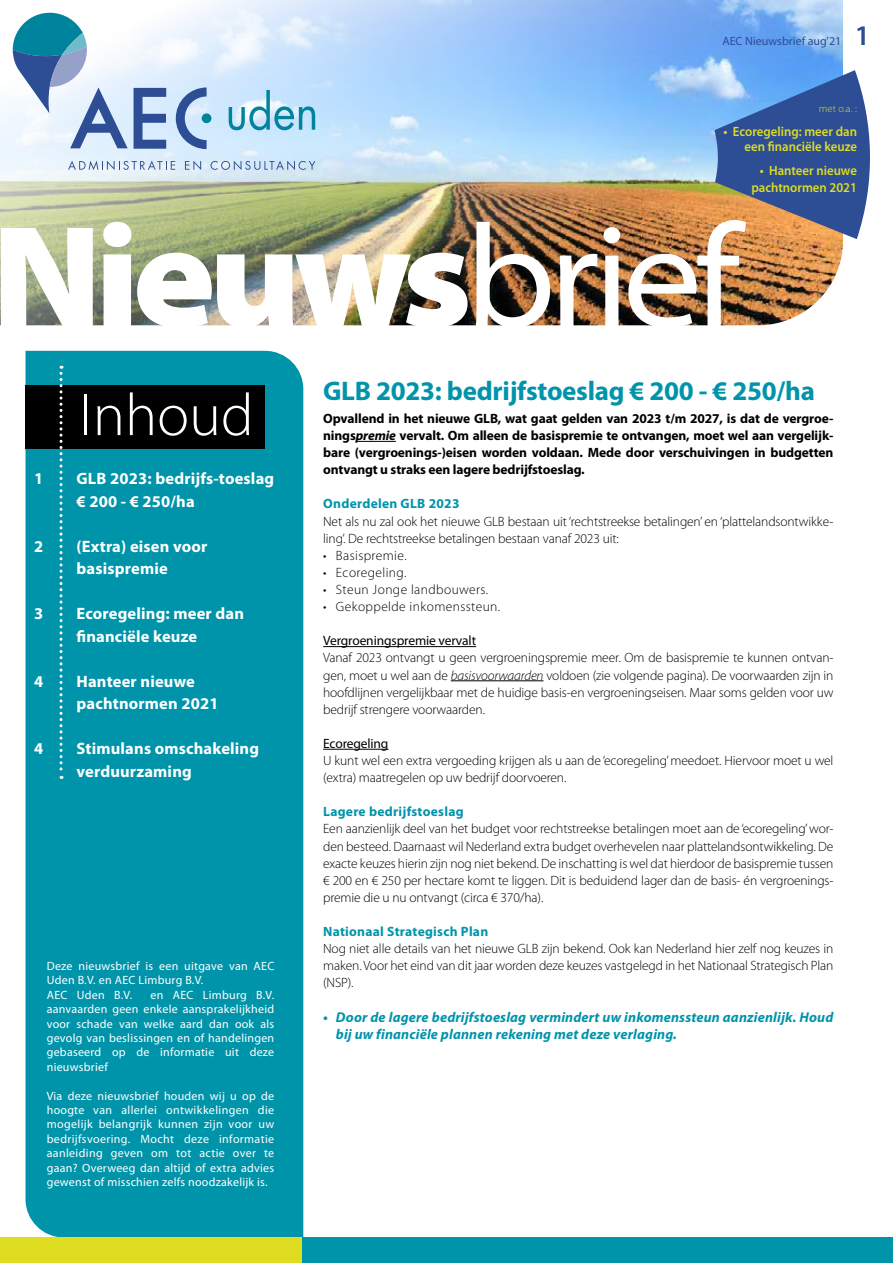
<style>
.page{position:relative;width:893px;height:1263px;background:#fff}
.page>*{position:absolute;margin:0;border:0;box-sizing:border-box;transform-origin:0 0}
.t1{font:900 semi-expanded 145.5px "Myriad Pro";letter-spacing:-.05em;color:#fff}
.t2{font:300 60px "Myriad Pro";color:#fff}
.t3{font:600 28.5px "Myriad Pro";color:#2d4d94}
.t4{font:700 27px "Myriad Pro";letter-spacing:-.01em;color:#0094aa}
.t5{font:700 16.5px/22.5px "Myriad Pro";letter-spacing:.01em;color:#fff}
.t6{font:italic 700 14.25px/17.1px "Myriad Pro";letter-spacing:.01em;color:#0094aa}
.t7{font:300 13.5px/17.1px "Myriad Pro";letter-spacing:-.01em;color:#000;text-align:justify}
.t8{font:700 13.5px/17.1px "Myriad Pro";letter-spacing:-.01em;color:#000;text-align:justify}
.t9{font:300 13.5px "Myriad Pro";letter-spacing:.03em;color:#000}
.t10{font:600 13.5px/15px "Myriad Pro";color:#dedd21;text-align:right;scale:.95 1}
.t11{font:700 13.5px "Myriad Pro";letter-spacing:.02em;color:#0094aa}
.t12{font:13.5px "Myriad Pro";letter-spacing:-.01em;color:#000}
.t13{font:12px/14.4px "Myriad Pro";letter-spacing:.02em;color:#fff;text-align:justify}
.t14{font:12px "Myriad Pro";color:#2d4d94}
.t15{font:300 10.5px "Myriad Pro";color:#dedd21}
.s1{font-weight:400}
.s2{font-style:italic}
</style>
<div class="page">
<div style="left:26px;top:351px;width:277px;height:886px;background:#0094aa"></div>
<img style="left:0;top:0;width:843px;height:325px">
<div style="left:302px;top:1237px;width:591px;height:26px;background:#0094aa"></div>
<div style="left:0;top:1237px;width:302px;height:26px;background:#dedd21"></div>
<div style="left:26px;top:385px;width:239px;height:64px;background:#000"></div>
<svg style="left:714px;top:70px;width:156px;height:169px;background:#5c709d"></svg>
<hr style="left:356px;top:441px;width:40px;height:1px;background:#000">
<hr style="left:323px;top:646px;width:153px;height:1px;background:#000">
<hr style="left:451px;top:680px;width:92px;height:1px;background:#000">
<hr style="left:323px;top:749px;width:66px;height:1px;background:#000">
<svg style="left:60px;top:366px;width:3px;height:413px"></svg>
<svg style="left:134px;top:88px;width:32px;height:61px;background:#738ebf"></svg>
<svg style="left:176px;top:87px;width:31px;height:62px;background:#93acd3"></svg>
<svg style="left:68px;top:161px;width:107px;height:9px"></svg>
<svg style="left:185px;top:161px;width:16px;height:9px"></svg>
<svg style="left:211px;top:161px;width:104px;height:9px"></svg>
<div style="left:202px;top:113px;width:9px;height:10px;background:#00849e;border-radius:50%"></div>
<svg style="left:13px;top:13px;width:115px;height:135px"></svg>
<svg style="left:229px;top:90px;width:86px;height:40px;background:#9acee4"></svg>
<p class="t14" style="left:722px;top:34px;width:121px">AEC Nieuwsbrief aug’21</p>
<h3 class="t3" style="left:855px;top:19px;width:17px">1</h3>
<p class="t15" style="left:819px;top:103px;width:40px">met o.a. :</p>
<p class="t10" style="left:724px;top:124px;width:142px">• Ecoregeling: meer dan een financiële keuze</p>
<p class="t10" style="left:751px;top:163px;width:113px;line-height:16.5px">• Hanteer nieuwe pachtnormen 2021</p>
<h1 class="t1" style="left:-9px;top:193px;width:751px">Nieuws<span class="s1">brief</span></h1>
<h2 class="t2" style="left:79px;top:382px;width:176px">Inhoud</h2>
<p class="t5" style="left:34px;top:468px;width:11px">1</p>
<p class="t5" style="left:77px;top:468px;width:199px">GLB 2023: bedrijfs-toeslag € 200 - € 250/ha</p>
<p class="t5" style="left:34px;top:535px;width:11px">2</p>
<p class="t5" style="left:77px;top:535px;width:132px">(Extra) eisen voor basispremie</p>
<p class="t5" style="left:34px;top:603px;width:11px">3</p>
<p class="t5" style="left:77px;top:603px;width:169px">Ecoregeling: meer dan financiële keuze</p>
<p class="t5" style="left:34px;top:670px;width:11px">4</p>
<p class="t5" style="left:77px;top:670px;width:144px">Hanteer nieuwe pachtnormen 2021</p>
<p class="t5" style="left:34px;top:738px;width:11px">4</p>
<p class="t5" style="left:77px;top:738px;width:184px">Stimulans omschakeling verduurzaming</p>
<p class="t13" style="left:47px;top:959px;width:229px;text-align:left">Deze nieuwsbrief is een uitgave van AEC<br>Uden B.V. en AEC Limburg B.V.<br>AEC Uden B.V.</p>
<p class="t13" style="left:47px;top:988px;width:229px;text-indent:104px">en AEC Limburg B.V. aanvaarden geen enkele aansprakelijkheid voor schade van welke aard dan ook als gevolg van beslissingen en of handelingen gebaseerd op de informatie uit deze nieuwsbrief</p>
<p class="t13" style="left:47px;top:1089px;width:229px">Via deze nieuwsbrief houden wij u op de hoogte van allerlei ontwikkelingen die mogelijk belangrijk kunnen zijn voor uw bedrijfsvoering. Mocht deze informatie aanleiding geven om tot actie over te gaan? Overweeg dan altijd of extra advies gewenst of misschien zelfs noodzakelijk is.</p>
<h3 class="t4" style="left:323px;top:376px;width:493px">GLB 2023: bedrijfstoeslag € 200 - € 250/ha</h3>
<p class="t8" style="left:323px;top:410px;width:512px">Opvallend in het nieuwe GLB, wat gaat gelden van 2023 t/m 2027, is dat de vergroe&shy;nings<span class="s2">premie</span> vervalt. Om alleen de basispremie te ontvangen, moet wel aan vergelijk&shy;bare (vergroenings-)eisen worden voldaan. Mede door verschuivingen in budgetten ontvangt u straks een lagere bedrijfstoeslag.</p>
<p class="t11" style="left:323px;top:496px;width:138px">Onderdelen GLB 2023</p>
<p class="t7" style="left:323px;top:513px;width:512px">Net als nu zal ook het nieuwe GLB bestaan uit ‘rechtstreekse betalingen’ en ‘plattelandsontwikke&shy;ling’. De rechtstreekse betalingen bestaan vanaf 2023 uit:</p>
<p class="t9" style="left:323px;top:548px;width:85px">• Basispremie.</p>
<p class="t9" style="left:323px;top:565px;width:85px">• Ecoregeling.</p>
<p class="t9" style="left:323px;top:582px;width:167px">• Steun Jonge landbouwers.</p>
<p class="t9" style="left:323px;top:599px;width:179px">• Gekoppelde inkomenssteun.</p>
<p class="t12" style="left:323px;top:633px;width:154px">Vergroeningspremie vervalt</p>
<p class="t7" style="left:323px;top:649px;width:512px">Vanaf 2023 ontvangt u geen vergroeningspremie meer. Om de basispremie te kunnen ontvan&shy;gen, moet u wel aan de <span class="s2">basisvoorwaarden</span> voldoen (zie volgende pagina). De voorwaarden zijn in hoofdlijnen vergelijkbaar met de huidige basis-en vergroeningseisen. Maar soms gelden voor uw bedrijf strengere voorwaarden.</p>
<p class="t12" style="left:323px;top:736px;width:67px">Ecoregeling</p>
<p class="t7" style="left:323px;top:752px;width:512px">U kunt wel een extra vergoeding krijgen als u aan de ‘ecoregeling’ meedoet. Hiervoor moet u wel (extra) maatregelen op uw bedrijf doorvoeren.</p>
<p class="t11" style="left:323px;top:804px;width:142px">Lagere bedrijfstoeslag</p>
<p class="t7" style="left:323px;top:821px;width:512px">Een aanzienlijk deel van het budget voor rechtstreekse betalingen moet aan de ‘ecoregeling’ wor&shy;den besteed. Daarnaast wil Nederland extra budget overhevelen naar plattelandsontwikkeling. De exacte keuzes hierin zijn nog niet bekend. De inschatting is wel dat hierdoor de basispremie tussen € 200 en € 250 per hectare komt te liggen. Dit is beduidend lager dan de basis- én vergroenings&shy;premie die u nu ontvangt (circa € 370/ha).</p>
<p class="t11" style="left:323px;top:924px;width:167px">Nationaal Strategisch Plan</p>
<p class="t7" style="left:323px;top:940px;width:512px">Nog niet alle details van het nieuwe GLB zijn bekend. Ook kan Nederland hier zelf nog keuzes in maken. Voor het eind van dit jaar worden deze keuzes vastgelegd in het Nationaal Strategisch Plan (NSP).</p>
<p class="t6" style="left:336px;top:1008px;width:499px;text-indent:-13px">• Door de lagere bedrijfstoeslag vermindert uw inkomenssteun aanzienlijk. Houd bij uw financiële plannen rekening met deze verlaging.</p>
</div>
